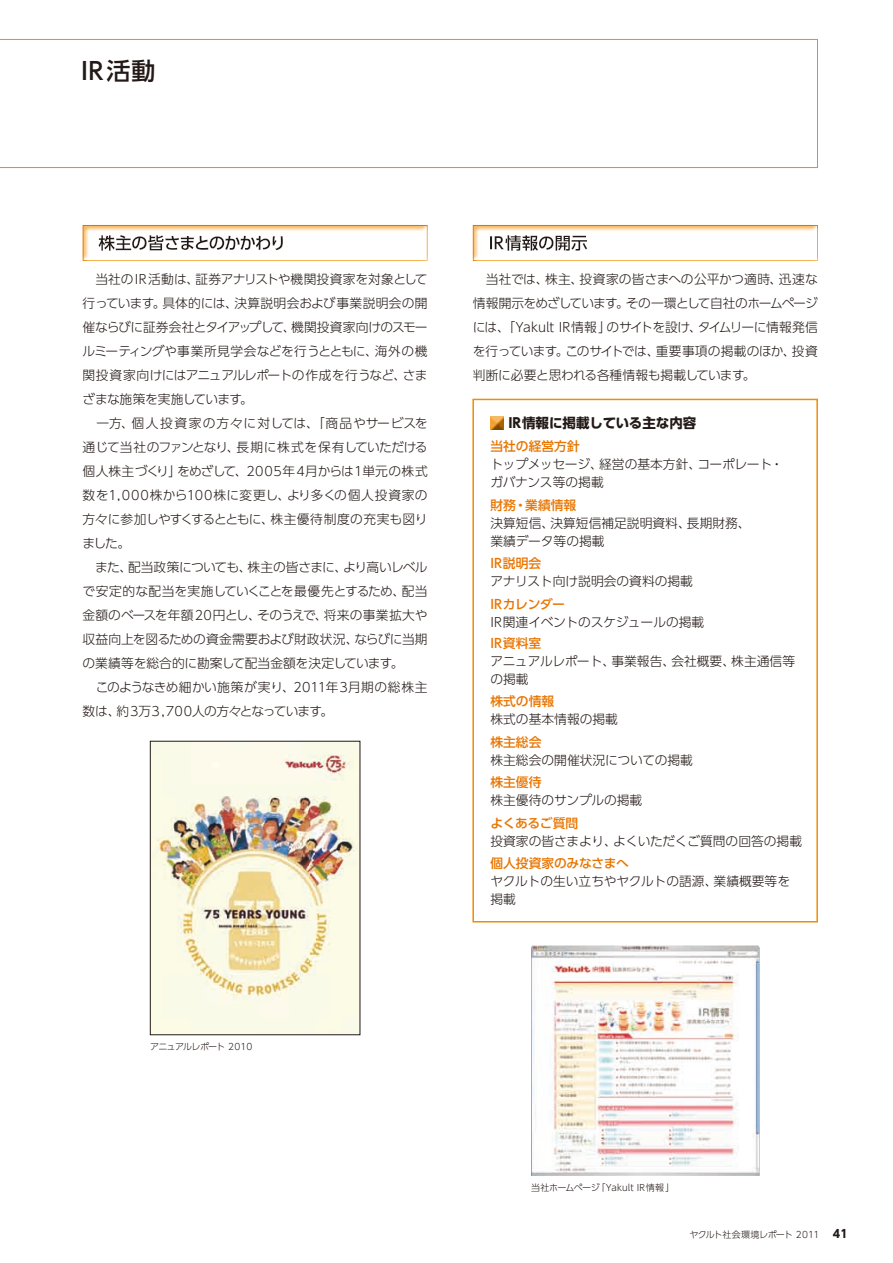
<style>
.page{position:relative;width:893px;height:1263px;background:#fff}
.page>*{position:absolute;margin:0;border:0;box-sizing:border-box;transform-origin:0 0}
.t1{font:500 24px "UD Shin Go Pro";color:#231916}
.t2{font:700 13.5px "UD Shin Go Pro";color:#231916}
.t3{font:300 12.75px/24px "UD Shin Go Pro";color:#231916}
.t4{font:300 9px "UD Shin Go Pro";letter-spacing:-.005em;color:#231916}
.t5{font:300 9px "UD Shin Go Pro";letter-spacing:-.04em;color:#231916}
.t6{font:300 9px "UD Shin Go Pro";letter-spacing:-.075em;color:#231916}
.s1{font-weight:500;color:#e87500}
.s2{font-weight:700;font-size:11.25px}
</style>
<div class="page">
<div style="left:82px;top:223px;width:348px;height:39px;background:#f18d00;opacity:.6"></div>
<div style="left:472px;top:223px;width:348px;height:39px;background:#f18d00;opacity:.6"></div>
<img style="left:152px;top:743px;width:206px;height:290px">
<div style="left:490px;top:415px;width:16px;height:17px;background:#231916;opacity:.75"></div>
<div style="left:472px;top:399px;width:346px;height:523px;border:2px solid #f18d00"></div>
<img style="left:531px;top:945px;width:228px;height:231px">
<svg style="left:0;top:39px;width:818px;height:129px"></svg>
<p class="t1" style="left:81px;top:51px;width:76px">IR活動</p>
<p class="t3" style="left:82px;top:267px;width:347px">　当社のIR活動は、証券アナリストや機関投資家を対象として行っています。具体的には、決算説明会および事業説明会の開催ならびに証券会社とタイアップして、機関投資家向けのスモールミーティングや事業所見学会などを行うとともに、海外の機関投資家向けにはアニュアルレポートの作成を行うなど、さまざまな施策を実施しています。<br>　一方、個人投資家の方々に対しては、「商品やサービスを通じて当社のファンとなり、長期に株式を保有していただける個人株主づくり」をめざして、2005年4月からは1単元の株式数を1,000株から100株に変更し、より多くの個人投資家の方々に参加しやすくするとともに、株主優待制度の充実も図りました。<br>　また、配当政策についても、株主の皆さまに、より高いレベルで安定的な配当を実施していくことを最優先とするため、配当金額のベースを年額20円とし、そのうえで、将来の事業拡大や収益向上を図るための資金需要および財政状況、ならびに当期の業績等を総合的に勘案して配当金額を決定しています。<br>　このようなきめ細かい施策が実り、2011年3月期の総株主数は、約3万3,700人の方々となっています。</p>
<p class="t3" style="left:472px;top:267px;width:347px;text-align:justify">　当社では、株主、投資家の皆さまへの公平かつ適時、迅速な情報開示をめざしています。その一環として自社のホームページには、「Yakult IR情報」のサイトを設け、タイムリーに情報発信を行っています。このサイトでは、重要事項の掲載のほか、投資判断に必要と思われる各種情報も掲載しています。</p>
<p class="t2" style="left:508px;top:412px;width:189px">IR情報に掲載している主な内容</p>
<p class="t3" style="left:490px;top:437px;width:294px;line-height:18px"><span class="s1">当社の経営方針<br></span>トップメッセージ、経営の基本方針、コーポレート・ガバナンス等の掲載</p>
<p class="t3" style="left:490px;top:495px;width:262px;line-height:18px"><span class="s1">財務・業績情報<br></span>決算短信、決算短信補足説明資料、長期財務、業績データ等の掲載</p>
<p class="t3" style="left:490px;top:554px;width:204px;line-height:18px"><span class="s1">IR説明会<br></span>アナリスト向け説明会の資料の掲載</p>
<p class="t3" style="left:490px;top:594px;width:215px;line-height:18px"><span class="s1">IRカレンダー<br></span>IR関連イベントのスケジュールの掲載</p>
<p class="t3" style="left:490px;top:633px;width:306px;line-height:18px"><span class="s1">IR資料室<br></span>アニュアルレポート、事業報告、会社概要、株主通信等の掲載</p>
<p class="t3" style="left:490px;top:692px;width:129px;line-height:18px"><span class="s1">株式の情報<br></span>株式の基本情報の掲載</p>
<p class="t3" style="left:490px;top:732px;width:204px;line-height:18px"><span class="s1">株主総会<br></span>株主総会の開催状況についての掲載</p>
<p class="t3" style="left:490px;top:773px;width:153px;line-height:18px"><span class="s1">株主優待<br></span>株主優待のサンプルの掲載</p>
<p class="t3" style="left:490px;top:813px;width:313px;line-height:18px"><span class="s1">よくあるご質問<br></span>投資家の皆さまより、よくいただくご質問の回答の掲載</p>
<p class="t3" style="left:490px;top:854px;width:301px;line-height:18px"><span class="s1">個人投資家のみなさまへ<br></span>ヤクルトの生い立ちやヤクルトの語源、業績概要等を掲載</p>
<p class="t6" style="left:150px;top:1040px;width:104px">アニュアルレポート 2010</p>
<p class="t4" style="left:531px;top:1181px;width:145px">当社ホームページ「Yakult IR情報」</p>
<p class="t5" style="left:689px;top:1227px;width:160px">ヤクルト社会環境レポート 2011 <span class="s2">41</span></p>
</div>
